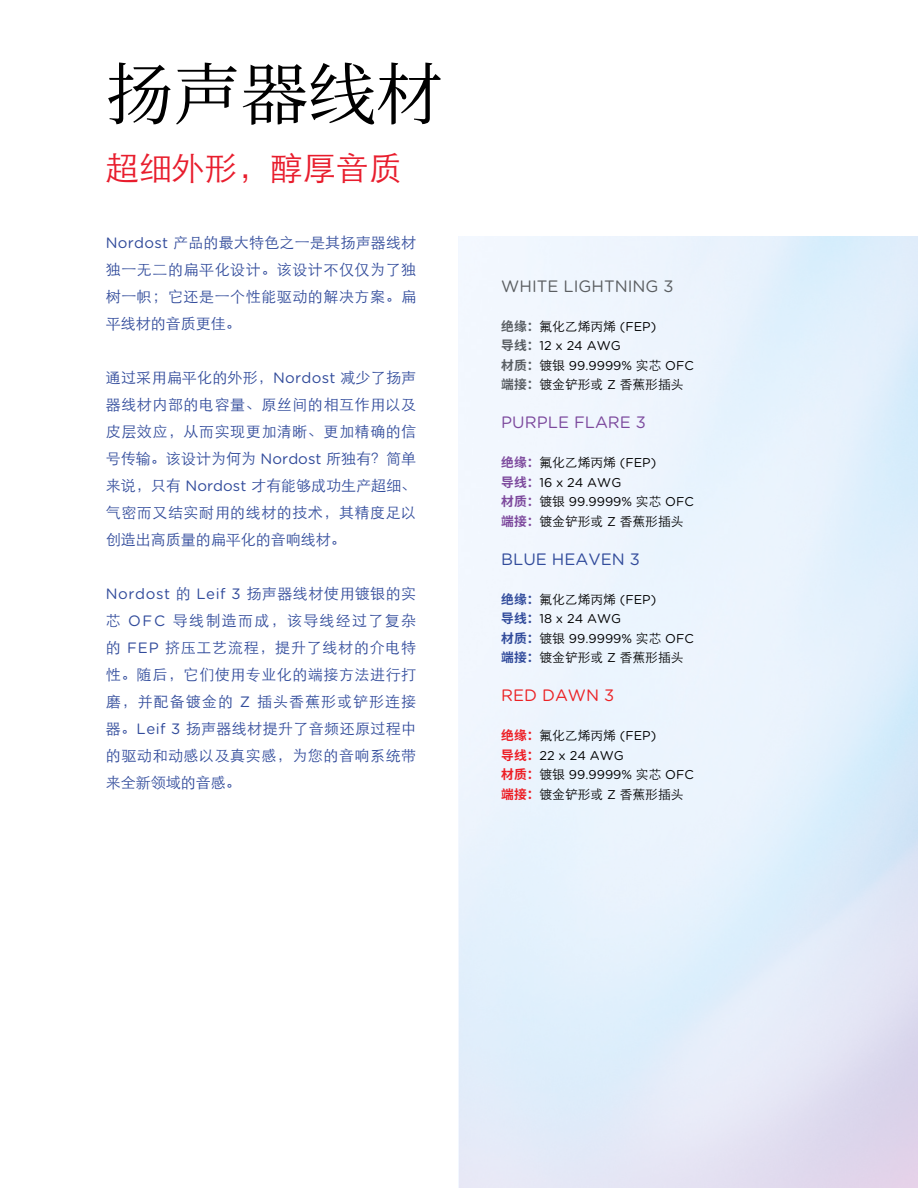
<style>
.page{position:relative;width:918px;height:1188px;background:#fff}
.page>*{position:absolute;margin:0;border:0;box-sizing:border-box;transform-origin:0 0}
.main_head{font:67.5px "Noto Serif CJ Ksc";color:#000}
.main_head-2{font:300 32.85px "ST Heiti SC";color:#e81d2d}
.body_text{font:16.5px "Gotham Rounded";color:#5b5e61}
.body_text-2{font:16.5px "Gotham Rounded";color:#7c499d}
.body_text-3{font:16.5px "Gotham Rounded";color:#314b9b}
.body_text-4{font:16.5px "Gotham Rounded";color:#eb2225}
.main_head-3{font:300 15px/27px "ST Heiti SC";letter-spacing:.035em;color:#314b9b;text-align:justify}
.body_text-5{font:12.75px "Gotham Rounded";color:#000}
.body_text-6{font:300 12.75px "ST Heiti SC";color:#000}
.s1{font-family:"Gotham Rounded";font-weight:400}
.s2{font-family:"Noto Sans CJ Ksc";font-weight:700;color:#595e63}
.s3{font-family:"ST Heiti SC";font-weight:300}
.s4{font-family:"Noto Sans CJ Ksc";font-weight:700;color:#7d499d}
.s5{font-family:"Noto Sans CJ Ksc";font-weight:700;color:#314b9b}
.s6{font-family:"Noto Sans CJ Ksc";font-weight:700;color:#ed1d24}
</style>
<div class="page">
<p class="main_head" style="left:106px;top:56px;width:339px">扬声器线材</p>
<p class="main_head-2" style="left:106px;top:140px;width:297px">超细外形，醇厚音质</p>
<p class="main_head-3" style="left:106px;top:228px;width:312px"><span class="s1">Nordost</span> 产品的最大特色之一是其扬声器线材独一无二的扁平化设计。该设计不仅仅为了独树一帜；它还是一个性能驱动的解决方案。扁平线材的音质更佳。</p>
<p class="main_head-3" style="left:106px;top:363px;width:312px">通过采用扁平化的外形，<span class="s1">Nordost</span> 减少了扬声器线材内部的电容量、原丝间的相互作用以及皮层效应，从而实现更加清晰、更加精确的信号传输。该设计为何为 <span class="s1">Nordost</span> 所独有？简单来说，只有 <span class="s1">Nordost</span> 才有能够成功生产超细、气密而又结实耐用的线材的技术，其精度足以创造出高质量的扁平化的音响线材。</p>
<p class="main_head-3" style="left:106px;top:579px;width:312px"><span class="s1">Nordost</span> 的 <span class="s1">Leif 3</span> 扬声器线材使用镀银的实芯 <span class="s1">OFC</span> 导线制造而成，该导线经过了复杂的 <span class="s1">FEP</span> 挤压工艺流程，提升了线材的介电特性。随后，它们使用专业化的端接方法进行打磨，并配备镀金的 <span class="s1">Z</span> 插头香蕉形或铲形连接器。<span class="s1">Leif 3</span> 扬声器线材提升了音频还原过程中的驱动和动感以及真实感，为您的音响系统带来全新领域的音感。</p>
<p class="body_text" style="left:501px;top:275px;width:174px">WHITE LIGHTNING 3</p>
<p class="body_text-6" style="left:501px;top:315px;width:157px"><span class="s2">绝缘：</span>氟化乙烯丙烯 <span class="s1">(FEP)</span></p>
<p class="body_text-5" style="left:501px;top:337px;width:121px"><span class="s2">导线：</span>12 x 24 AWG</p>
<p class="body_text-5" style="left:501px;top:357px;width:194px"><span class="s2">材质：</span><span class="s3">镀银</span> 99.9999% <span class="s3">实芯</span> OFC</p>
<p class="body_text-6" style="left:501px;top:374px;width:184px"><span class="s2">端接：</span>镀金铲形或 <span class="s1">Z</span> 香蕉形插头</p>
<p class="body_text-2" style="left:501px;top:411px;width:146px">PURPLE FLARE 3</p>
<p class="body_text-6" style="left:501px;top:452px;width:157px"><span class="s4">绝缘：</span>氟化乙烯丙烯 <span class="s1">(FEP)</span></p>
<p class="body_text-5" style="left:501px;top:474px;width:122px"><span class="s4">导线：</span>16 x 24 AWG</p>
<p class="body_text-5" style="left:501px;top:493px;width:194px"><span class="s4">材质：</span><span class="s3">镀银</span> 99.9999% <span class="s3">实芯</span> OFC</p>
<p class="body_text-6" style="left:501px;top:510px;width:184px"><span class="s4">端接：</span>镀金铲形或 <span class="s1">Z</span> 香蕉形插头</p>
<p class="body_text-3" style="left:501px;top:548px;width:140px">BLUE HEAVEN 3</p>
<p class="body_text-6" style="left:501px;top:588px;width:157px"><span class="s5">绝缘：</span>氟化乙烯丙烯 <span class="s1">(FEP)</span></p>
<p class="body_text-5" style="left:501px;top:610px;width:121px"><span class="s5">导线：</span>18 x 24 AWG</p>
<p class="body_text-5" style="left:501px;top:630px;width:194px"><span class="s5">材质：</span><span class="s3">镀银</span> 99.9999% <span class="s3">实芯</span> OFC</p>
<p class="body_text-6" style="left:501px;top:647px;width:184px"><span class="s5">端接：</span>镀金铲形或 <span class="s1">Z</span> 香蕉形插头</p>
<p class="body_text-4" style="left:501px;top:684px;width:114px">RED DAWN 3</p>
<p class="body_text-6" style="left:501px;top:725px;width:157px"><span class="s6">绝缘：</span>氟化乙烯丙烯 <span class="s1">(FEP)</span></p>
<p class="body_text-5" style="left:501px;top:747px;width:124px"><span class="s6">导线：</span>22 x 24 AWG</p>
<p class="body_text-5" style="left:501px;top:766px;width:194px"><span class="s6">材质：</span><span class="s3">镀银</span> 99.9999% <span class="s3">实芯</span> OFC</p>
<p class="body_text-6" style="left:501px;top:783px;width:184px"><span class="s6">端接：</span>镀金铲形或 <span class="s1">Z</span> 香蕉形插头</p>
</div>
